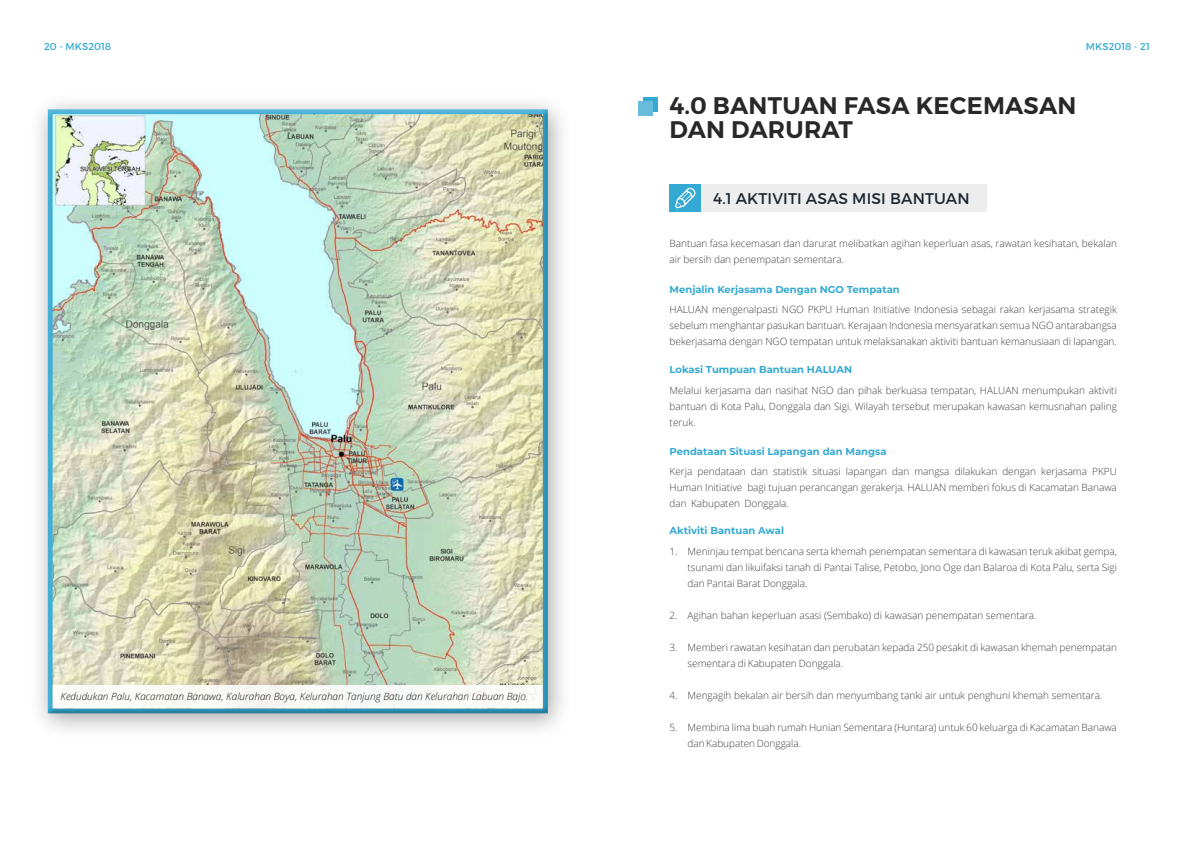
<style>
.page{position:relative;width:1191px;height:842px;background:#fff}
.page>*{position:absolute;margin:0;border:0;box-sizing:border-box;transform-origin:0 0}
.t1{font:600 24px/24px "Montserrat";letter-spacing:.01em;color:#292829}
.t2{font:15.4px "Montserrat";letter-spacing:.01em;color:#1c2630}
.t3{font:300 10px/16px "Open Sans";color:#414042;text-align:justify}
.t4{font:700 10px "Montserrat";color:#34a9d3}
.t5{font:italic 300 10px "Open Sans";color:#000}
.t6{font:9.9px "Montserrat";color:#34a9d3}
</style>
<div class="page">
<div style="left:28px;top:92px;width:545px;height:649px;background:#000;opacity:.35"></div>
<div style="left:47px;top:109px;width:501px;height:605px;background:#000;opacity:.25"></div>
<div style="left:643px;top:97px;width:14px;height:14px;background:#34a9d3"></div>
<div style="left:638px;top:101px;width:15px;height:15px;background:#67bcdb"></div>
<div style="left:55px;top:687px;width:485px;height:19px;background:#fafaf8"></div>
<div style="left:701px;top:184px;width:285px;height:28px;background:#ededed"></div>
<div style="left:669px;top:184px;width:32px;height:28px;background:#34a9d3"></div>
<svg style="left:675px;top:188px;width:21px;height:20px"></svg>
<p class="t6" style="left:44px;top:41px;width:68px">20 - MKS2018</p>
<p class="t6" style="left:1086px;top:41px;width:65px">MKS2018 - 21</p>
<h1 class="t1" style="left:669px;top:93px;width:408px">4.0 BANTUAN FASA KECEMASAN<br>DAN DARURAT</h1>
<h2 class="t2" style="left:713px;top:189px;width:258px">4.1 AKTIVITI ASAS MISI BANTUAN</h2>
<p class="t3" style="left:669px;top:235px;width:449px">Bantuan fasa kecemasan dan darurat melibatkan agihan keperluan asas, rawatan kesihatan, bekalan air bersih dan penempatan sementara.</p>
<p class="t5" style="left:61px;top:690px;width:469px">Kedudukan Palu, Kacamatan Banawa, Kalurahan Boya, Kelurahan Tanjung Batu dan Kelurahan Labuan Bajo.</p>
<p class="t4" style="left:669px;top:282px;width:232px">Menjalin Kerjasama Dengan NGO Tempatan</p>
<p class="t3" style="left:669px;top:301px;width:449px">HALUAN mengenalpasti NGO PKPU Human Initiative Indonesia sebagai rakan kerjasama strategik sebelum menghantar pasukan bantuan. Kerajaan Indonesia mensyaratkan semua NGO antarabangsa bekerjasama dengan NGO tempatan untuk melaksanakan aktiviti bantuan kemanusiaan di lapangan.</p>
<p class="t4" style="left:669px;top:362px;width:184px">Lokasi Tumpuan Bantuan HALUAN</p>
<p class="t3" style="left:669px;top:382px;width:449px">Melalui kerjasama dan nasihat NGO dan pihak berkuasa tempatan, HALUAN menumpukan aktiviti bantuan di Kota Palu, Donggala dan Sigi. Wilayah tersebut merupakan kawasan kemusnahan paling teruk.</p>
<p class="t4" style="left:669px;top:444px;width:219px">Pendataan Situasi Lapangan dan Mangsa</p>
<p class="t3" style="left:669px;top:463px;width:449px">Kerja pendataan dan statistik situasi lapangan dan mangsa dilakukan dengan kerjasama PKPU Human Initiative bagi tujuan perancangan gerakerja. HALUAN memberi fokus di Kacamatan Banawa dan Kabupaten Donggala.</p>
<p class="t4" style="left:669px;top:523px;width:116px">Aktiviti Bantuan Awal</p>
<p class="t3" style="left:687px;top:543px;width:431px;text-indent:-18px">1. Meninjau tempat bencana serta khemah penempatan sementara di kawasan teruk akibat gempa, tsunami dan likuifaksi tanah di Pantai Talise, Petobo, Jono Oge dan Balaroa di Kota Palu, serta Sigi dan Pantai Barat Donggala.</p>
<p class="t3" style="left:669px;top:607px;width:368px">2. Agihan bahan keperluan asasi (Sembako) di kawasan penempatan sementara.</p>
<p class="t3" style="left:687px;top:639px;width:431px;text-indent:-18px">3. Memberi rawatan kesihatan dan perubatan kepada 250 pesakit di kawasan khemah penempatan sementara di Kabupaten Donggala.</p>
<p class="t3" style="left:669px;top:687px;width:434px">4. Mengagih bekalan air bersih dan menyumbang tanki air untuk penghuni khemah sementara.</p>
<p class="t3" style="left:687px;top:719px;width:431px;text-indent:-18px">5. Membina lima buah rumah Hunian Sementara (Huntara) untuk 60 keluarga di Kacamatan Banawa dan Kabupaten Donggala.</p>
</div>
